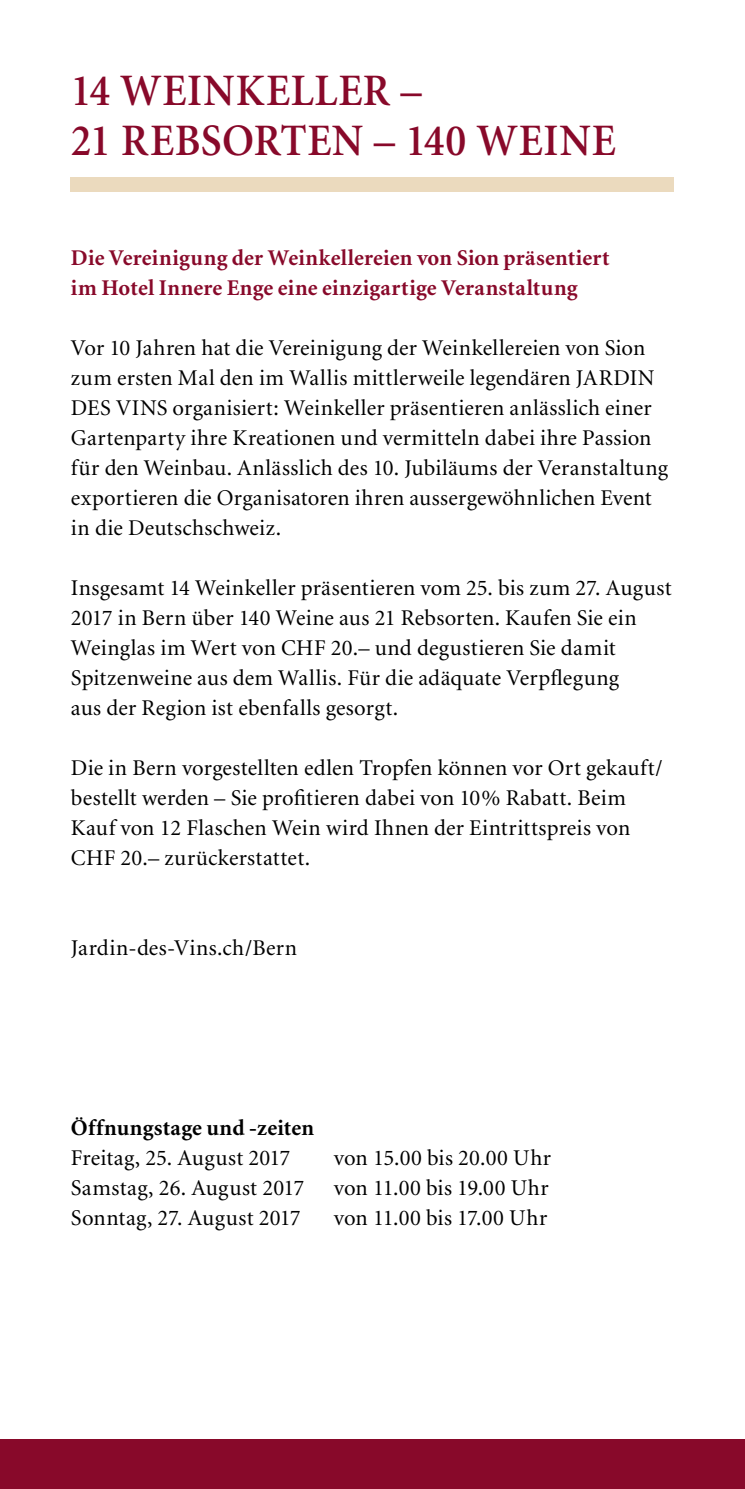
<style>
.page{position:relative;width:745px;height:1489px;background:#fff}
.page>*{position:absolute;margin:0;border:0;box-sizing:border-box;transform-origin:0 0}
.t1{font:600 45px/50px "Minion";letter-spacing:.015em;color:#88092a;scale:.95 1}
.t2{font:22.5px/30px "Minion";letter-spacing:.01em;color:#000}
.t3{font:700 22.5px/30px "Minion";letter-spacing:.01em;color:#88092a}
.t4{font:700 22.5px "Minion";letter-spacing:.01em;color:#000}
</style>
<div class="page">
<div style="left:71px;top:177px;width:602px;height:14px;background:#ebdabe"></div>
<div style="left:0;top:1439px;width:744px;height:49px;background:#88092a"></div>
<h1 class="t1" style="left:71px;top:67px;width:370px">14 WEINKELLER –<br>21 REBSORT</h1>
<h1 class="t1" style="left:307px;top:117px;width:326px">EN – 140 WEINE</h1>
<p class="t3" style="left:71px;top:243px;width:540px">Die Vereinigung der Weinkellereien von Sion präsentiert im Hotel Innere Enge eine einzigartige Veranstaltung</p>
<p class="t2" style="left:71px;top:334px;width:598px">Vor 10 Jahren hat die Vereinigung der Weinkellereien von Sion zum ersten Mal den im Wallis mittlerweile legendären JARDIN DES VINS organisiert: Weinkeller präsentieren anlässlich einer Gartenparty ihre Kreationen und vermitteln dabei ihre Passion für den Weinbau. Anlässlich des 10. Jubiläums der Veranstaltung exportieren die Organisatoren ihren aussergewöhnlichen Event in die Deutschschweiz.</p>
<p class="t2" style="left:71px;top:574px;width:602px">Insgesamt 14 Weinkeller präsentieren vom 25. bis zum 27. August 2017 in Bern über 140 Weine aus 21 Rebsorten. Kaufen Sie ein Weinglas im Wert von CHF 20.– und degustieren Sie damit Spitzenweine aus dem Wallis. Für die adäquate Verpflegung<br>aus der Region ist ebenfalls gesorgt.</p>
<p class="t2" style="left:71px;top:754px;width:593px">Die in Bern vorgestellten edlen Tropfen können vor Ort gekauft/ bestellt werden – Sie profitieren dabei von 10% Rabatt. Beim Kauf von 12 Flaschen Wein wird Ihnen der Eintrittspreis von CHF 20.– zurückerstattet.</p>
<p class="t2" style="left:71px;top:934px;width:227px">Jardin-des-Vins.ch/Bern</p>
<p class="t4" style="left:71px;top:1116px;width:245px">Öffnungstage und -zeiten</p>
<p class="t2" style="left:71px;top:1143px;width:221px">Freitag, 25. August 2017</p>
<p class="t2" style="left:333px;top:1143px;width:219px">von 15.00 bis 20.00 Uhr</p>
<p class="t2" style="left:71px;top:1173px;width:234px">Samstag, 26. August 2017</p>
<p class="t2" style="left:333px;top:1173px;width:216px">von 11.00 bis 19.00 Uhr</p>
<p class="t2" style="left:71px;top:1203px;width:231px">Sonntag, 27. August 2017</p>
<p class="t2" style="left:333px;top:1203px;width:215px">von 11.00 bis 17.00 Uhr</p>
</div>
